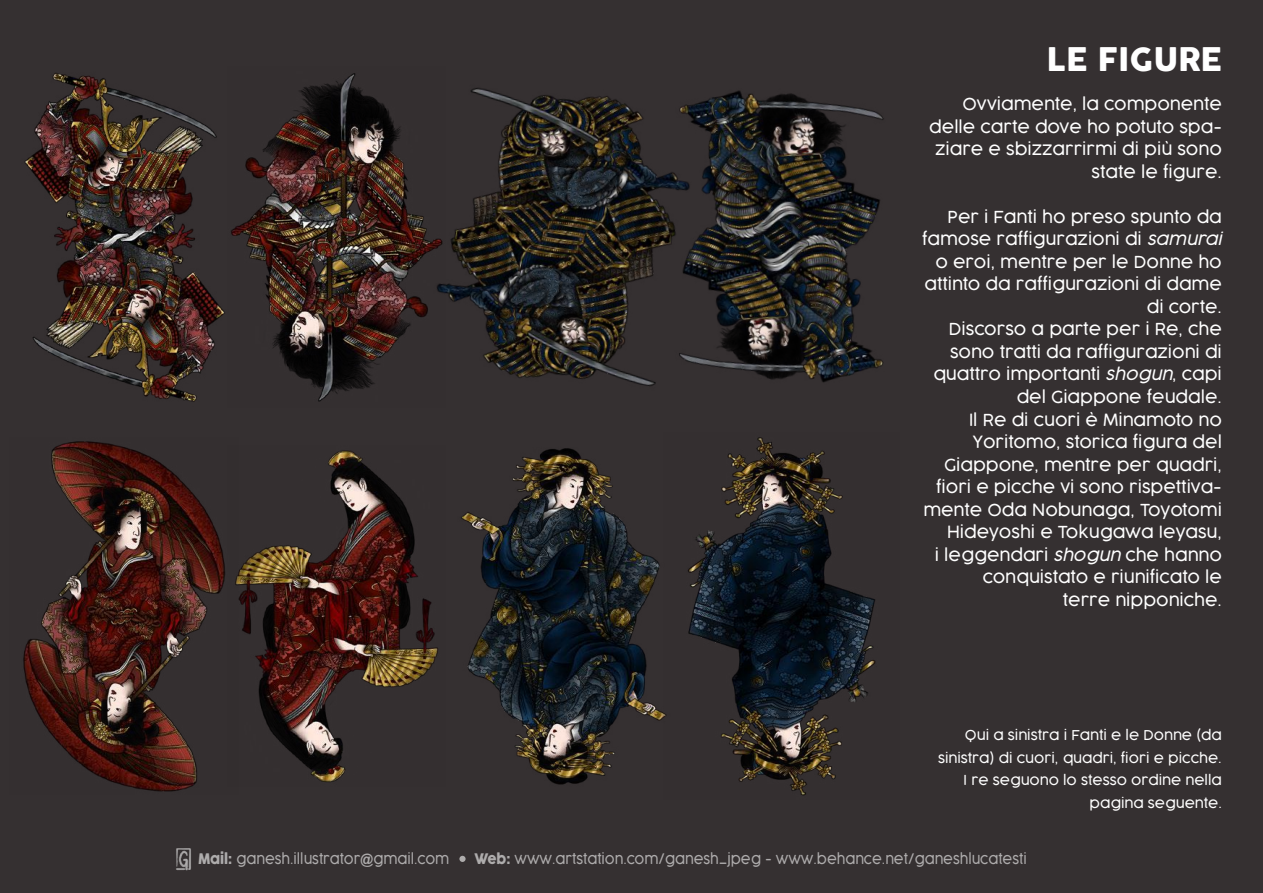
<style>
.page{position:relative;width:1263px;height:893px;background:#353031}
.page>*{position:absolute;margin:0;border:0;box-sizing:border-box;transform-origin:0 0}
.t1{font:31.8px "Cocogoose";color:#fff}
.t2{font:300 16.5px/22.5px "Cocogoose";color:#fff;text-align:right}
.t3{font:300 14.25px "Cocogoose";color:#fff;scale:.91 1}
.t4{font:300 13.5px/22.5px "Cocogoose";color:#fff;text-align:right}
.s1{font-family:"Cocogoose Pro";font-style:italic}
.s2{font-weight:400}
.s3{font-family:"Arial Rounded MT Bold";font-weight:400}
</style>
<div class="page">
<img style="left:713px;top:90px;width:171px;height:293px">
<img style="left:688px;top:437px;width:188px;height:359px">
<img style="left:233px;top:73px;width:181px;height:329px">
<img style="left:239px;top:450px;width:199px;height:332px">
<img style="left:414px;top:88px;width:299px;height:353px">
<img style="left:461px;top:448px;width:206px;height:337px">
<img style="left:24px;top:73px;width:209px;height:329px">
<img style="left:23px;top:441px;width:216px;height:351px">
<div style="left:459px;top:856px;width:7px;height:6px;background:#aeacac;border-radius:50%"></div>
<img style="left:176px;top:848px;width:15px;height:23px">
<h1 class="t1" style="left:1047px;top:37px;width:176px">LE FIGURE</h1>
<p class="t2" style="left:929px;top:93px;width:294px">Ovviamente, la componente delle carte dove ho potuto spa&shy;ziare e sbizzarrirmi di più sono state le figure.</p>
<p class="t2" style="left:922px;top:205px;width:301px">Per i Fanti ho preso spunto da famose raffigurazioni di <span class="s1">samurai </span>o eroi, mentre per le Donne ho attinto da raffigurazioni di dame di corte.<br>Discorso a parte per i Re, che sono tratti da raffigurazioni di quattro importanti <span class="s1">shogun</span>, capi del Giappone feudale.<br>Il Re di cuori è Minamoto no<br>Yoritomo, storica figura del<br>Giappone, mentre per quadri, fiori e picche vi sono rispettiva&shy;mente Oda Nobunaga, Toyotomi<br>Hideyoshi e Tokugawa Ieyasu,<br>i leggendari <span class="s1">shogun</span> che hanno conquistato e riunificato le<br>terre nipponiche.</p>
<p class="t4" style="left:938px;top:724px;width:285px">Qui a sinistra i Fanti e le Donne (da sinistra) di cuori, quadri, fiori e picche.<br>I re seguono lo stesso ordine nella pagina seguente.</p>
<p class="t3" style="left:198px;top:849px;width:278px"><span class="s2">Mail:</span> ganesh.illustrator<span class="s3">@</span>gmail.com</p>
<p class="t3" style="left:475px;top:849px;width:608px"><span class="s2">Web:</span> www.artstation.com/ganesh_jpeg - www.behance.net/ganeshlucatesti</p>
</div>
